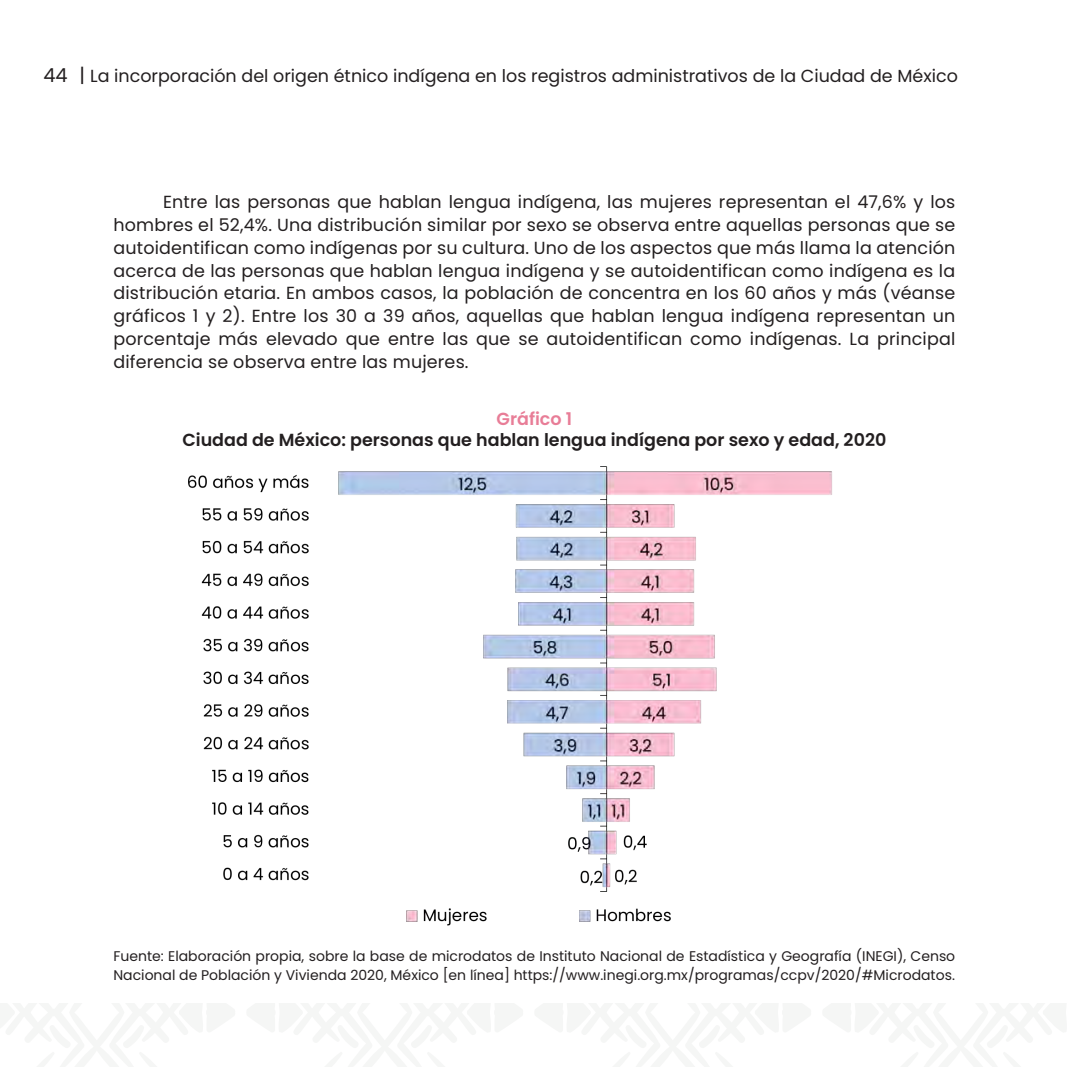
<style>
.page{position:relative;width:1067px;height:1067px;background:#fff}
.page>*{position:absolute;margin:0;border:0;box-sizing:border-box;transform-origin:0 0}
.Contenido_parrafo_no{font:17.5px/22.8px "Poppins";color:#231f20;text-align:justify}
.CyG_-_Titulo_grafico{font:600 17.5px/21px "Poppins";color:#231f20;text-align:center}
.CyG_-_Fuente{font:14px/19.2px "Poppins";color:#231f20}
.s1{font-size:19.25px}
.s2{color:#e87d97}
</style>
<div class="page">
<img style="left:188px;top:466px;width:644px;height:460px">
<p class="Contenido_parrafo_no" style="left:43px;top:65px;width:916px"><span class="s1">44 |</span> La incorporación del origen étnico indígena en los registros administrativos de la Ciudad de México</p>
<p class="Contenido_parrafo_no" style="left:113px;top:191px;width:843px;text-indent:50px">Entre las personas que hablan lengua indígena, las mujeres representan el 47,6% y los hombres el 52,4%. Una distribución similar por sexo se observa entre aquellas personas que se autoidentifican como indígenas por su cultura. Uno de los aspectos que más llama la atención acerca de las personas que hablan lengua indígena y se autoidentifican como indígena es la distribución etaria. En ambos casos, la población de concentra en los 60 años y más (véanse gráficos 1 y 2). Entre los 30 a 39 años, aquellas que hablan lengua indígena representan un porcentaje más elevado que entre las que se autoidentifican como indígenas. La principal diferencia se observa entre las mujeres.</p>
<p class="CyG_-_Titulo_grafico" style="left:182px;top:408px;width:705px"><span class="s2">Gráfico 1<br></span>Ciudad de México: personas que hablan lengua indígena por sexo y edad, 2020</p>
<p class="CyG_-_Fuente" style="left:113px;top:946px;width:843px">Fuente: Elaboración propia, sobre la base de microdatos de Instituto Nacional de Estadística y Geografía (INEGI), Censo<br>Nacional de Población y Vivienda 2020, México [en línea] https://www.inegi.org.mx/programas/ccpv/2020/#Microdatos.</p>
</div>
